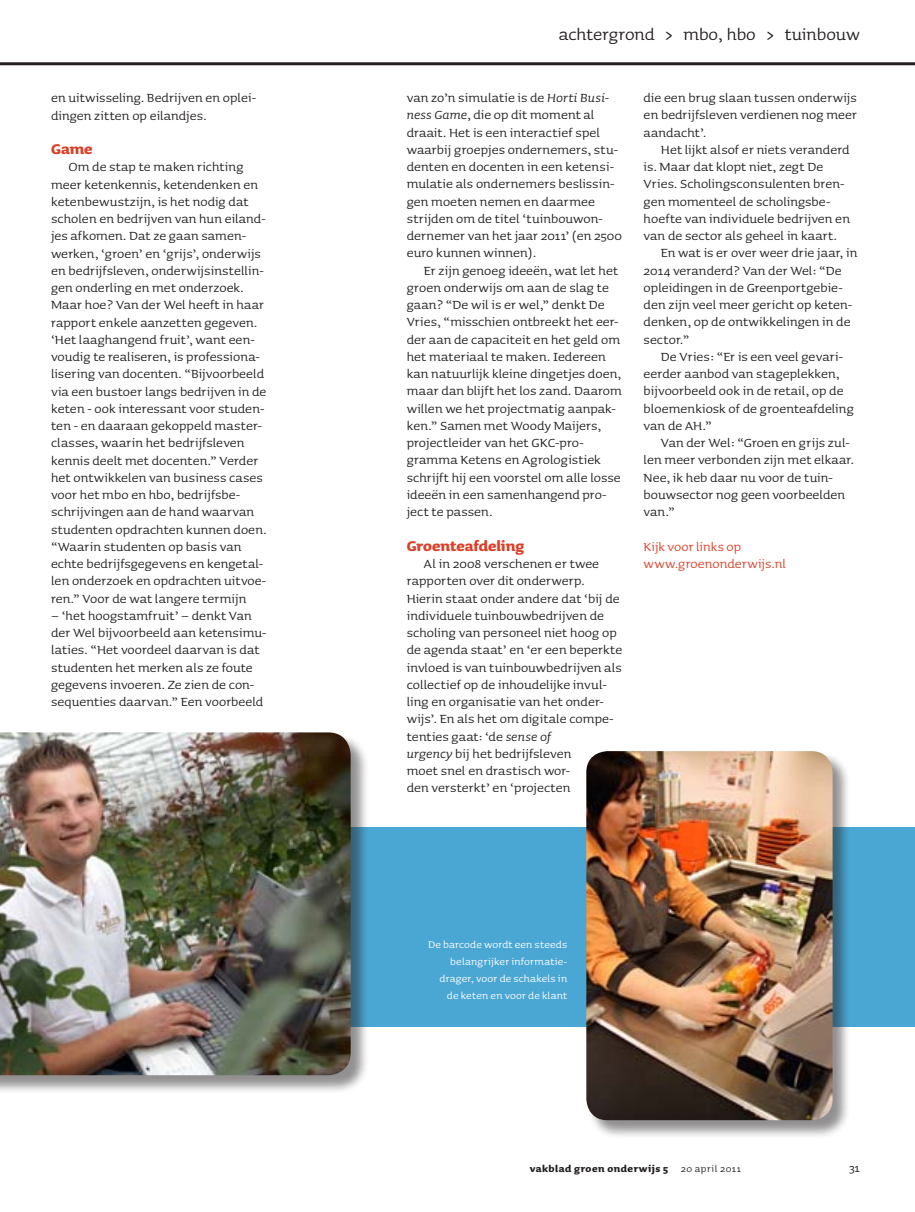
<style>
.page{position:relative;width:915px;height:1212px;background:#fff}
.page>*{position:absolute;margin:0;border:0;box-sizing:border-box;transform-origin:0 0}
.t1{font:21px "Sauna";color:#231f20}
.t2{font:700 18px "Sauna";letter-spacing:-.005em;color:#db3f28}
.t3{font:15.75px/17.2px "Sauna";letter-spacing:.005em;color:#231f20}
.t4{font:15.75px/17.2px "Sauna";letter-spacing:.005em;color:#db3f28}
.t5{font:15px "Sauna";color:#231f20}
.t6{font:12.75px/17.2px "Sauna";letter-spacing:.01em;color:#fff;text-align:right}
.t7{font:700 12px "Sauna";letter-spacing:.04em;color:#231f20}
.s1{font-style:italic}
.s2{font-weight:400}
</style>
<div class="page">
<hr style="left:0;top:62px;width:914px;height:3px;background:#231f20">
<div style="left:0;top:827px;width:914px;height:200px;background:#4aa7d4"></div>
<div style="left:0;top:732px;width:369px;height:361px;background:#231f20;opacity:.5"></div>
<img style="left:0;top:732px;width:350px;height:343px">
<div style="left:585px;top:751px;width:264px;height:387px;background:#231f20;opacity:.5"></div>
<img style="left:586px;top:751px;width:246px;height:369px">
<p class="t3" style="left:51px;top:89px;width:207px">en uitwisseling. Bedrijven en oplei&shy;dingen zitten op eilandjes.</p>
<p class="t2" style="left:51px;top:139px;width:43px">Game</p>
<p class="t3" style="left:51px;top:158px;width:217px;text-indent:17px">Om de stap te maken richting meer ketenkennis, ketendenken en ketenbewustzijn, is het nodig dat scholen en bedrijven van hun eiland&shy;jes afkomen. Dat ze gaan samen&shy;werken, ‘groen’ en ‘grijs’, onderwijs en bedrijfsleven, onderwijsinstellin&shy;gen onderling en met onderzoek.<br>Maar hoe? Van der Wel heeft in haar rapport enkele aanzetten gegeven. ‘Het laaghangend fruit’, want een&shy;voudig te realiseren, is professiona&shy;lisering van docenten. “Bijvoorbeeld via een bustoer langs bedrijven in de keten - ook interessant voor studen&shy;ten - en daaraan gekoppeld master&shy;classes, waarin het bedrijfsleven kennis deelt met docenten.” Verder het ontwikkelen van business cases voor het mbo en hbo, bedrijfsbe&shy;schrijvingen aan de hand waarvan studenten opdrachten kunnen doen. “Waarin studenten op basis van echte bedrijfsgegevens en kengetal&shy;len onderzoek en opdrachten uitvoe&shy;ren.” Voor de wat langere termijn</p>
<p class="t3" style="left:51px;top:607px;width:217px">– ‘het hoogstamfruit’ – denkt Van der Wel bijvoorbeeld aan ketensimu&shy;laties. “Het voordeel daarvan is dat studenten het merken als ze foute gegevens invoeren. Ze zien de con&shy;sequenties daarvan.” Een voorbeeld</p>
<h1 class="t1" style="left:558px;top:23px;width:302px">achtergrond &gt; mbo, hbo &gt; tuinbouw</h1>
<p class="t3" style="left:406px;top:89px;width:217px">van zo’n simulatie is de <span class="s1">Horti Busi&shy;ness Game</span>, die op dit moment al draait. Het is een interactief spel waarbij groepjes ondernemers, stu&shy;denten en docenten in een ketensi&shy;mulatie als ondernemers beslissin&shy;gen moeten nemen en daarmee strijden om de titel ‘tuinbouwon&shy;dernemer van het jaar 2011’ (en 2500 euro kunnen winnen).</p>
<p class="t3" style="left:406px;top:262px;width:216px;text-indent:17px">Er zijn genoeg ideeën, wat let het groen onderwijs om aan de slag te gaan? “De wil is er wel,” denkt De<br>Vries, “misschien ontbreekt het eer&shy;der aan de capaciteit en het geld om het materiaal te maken. Iedereen kan natuurlijk kleine dingetjes doen, maar dan blijft het los zand. Daarom willen we het projectmatig aanpak&shy;ken.” Samen met Woody Maijers, projectleider van het GKC-pro&shy;gramma Ketens en Agrologistiek schrijft hij een voorstel om alle losse ideeën in een samenhangend pro&shy;ject te passen.</p>
<p class="t2" style="left:406px;top:536px;width:119px">Groenteafdeling</p>
<p class="t3" style="left:406px;top:555px;width:217px;text-indent:17px">Al in 2008 verschenen er twee rapporten over dit onderwerp.<br>Hierin staat onder andere dat ‘bij de individuele tuinbouwbedrijven de scholing van personeel niet hoog op de agenda staat’ en ‘er een beperkte invloed is van tuinbouwbedrijven als collectief op de inhoudelijke invul&shy;ling en organisatie van het onder&shy;wijs’. En als het om digitale compe&shy;tenties gaat: ‘de <span class="s1">sense of<br>urgency</span> bij het bedrijfsleven<br>moet snel en drastisch wor-<br>den versterkt’ en ‘projecten</p>
<p class="t3" style="left:643px;top:89px;width:215px;text-align:justify">die een brug slaan tussen onderwijs en bedrijfsleven verdienen nog meer aandacht’.</p>
<p class="t3" style="left:660px;top:141px;width:190px">Het lijkt alsof er niets veranderd</p>
<p class="t3" style="left:643px;top:158px;width:181px">is. Maar dat klopt niet, zegt De</p>
<p class="t3" style="left:643px;top:176px;width:202px">Vries. Scholingsconsulenten bren-</p>
<p class="t3" style="left:643px;top:193px;width:188px">gen momenteel de scholingsbe-</p>
<p class="t3" style="left:643px;top:210px;width:208px">hoefte van individuele bedrijven en</p>
<p class="t3" style="left:643px;top:227px;width:195px">van de sector als geheel in kaart.</p>
<p class="t3" style="left:660px;top:245px;width:198px">En wat is er over weer drie jaar, in</p>
<p class="t3" style="left:643px;top:262px;width:199px">2014 veranderd? Van der Wel: “De</p>
<p class="t3" style="left:643px;top:279px;width:200px">opleidingen in de Greenportgebie-</p>
<p class="t3" style="left:643px;top:296px;width:210px">den zijn veel meer gericht op keten-</p>
<p class="t3" style="left:643px;top:314px;width:208px">denken, op de ontwikkelingen in de</p>
<p class="t3" style="left:643px;top:331px;width:47px">sector.”</p>
<p class="t3" style="left:660px;top:348px;width:184px">De Vries: “Er is een veel gevari-</p>
<p class="t3" style="left:643px;top:365px;width:197px">eerder aanbod van stageplekken,</p>
<p class="t3" style="left:643px;top:383px;width:201px">bijvoorbeeld ook in de retail, op de</p>
<p class="t3" style="left:643px;top:400px;width:212px">bloemenkiosk of de groenteafdeling</p>
<p class="t3" style="left:643px;top:417px;width:70px">van de AH.”</p>
<p class="t3" style="left:660px;top:434px;width:190px">Van der Wel: “Groen en grijs zul-</p>
<p class="t3" style="left:643px;top:452px;width:212px">len meer verbonden zijn met elkaar.</p>
<p class="t3" style="left:643px;top:469px;width:191px">Nee, ik heb daar nu voor de tuin-</p>
<p class="t3" style="left:643px;top:486px;width:203px">bouwsector nog geen voorbeelden</p>
<p class="t3" style="left:643px;top:503px;width:33px">van.”</p>
<p class="t4" style="left:643px;top:538px;width:144px">Kijk voor links op www.groenonderwijs.nl</p>
<p class="t6" style="left:428px;top:935px;width:141px">De barcode wordt een steeds belangrijker informatie&shy;drager, voor de schakels in de keten en voor de klant</p>
<p class="t7" style="left:529px;top:1162px;width:213px">vakblad groen onderwijs 5 <span class="s2">20 april 2011</span></p>
<p class="t5" style="left:848px;top:1160px;width:12px">31</p>
</div>
